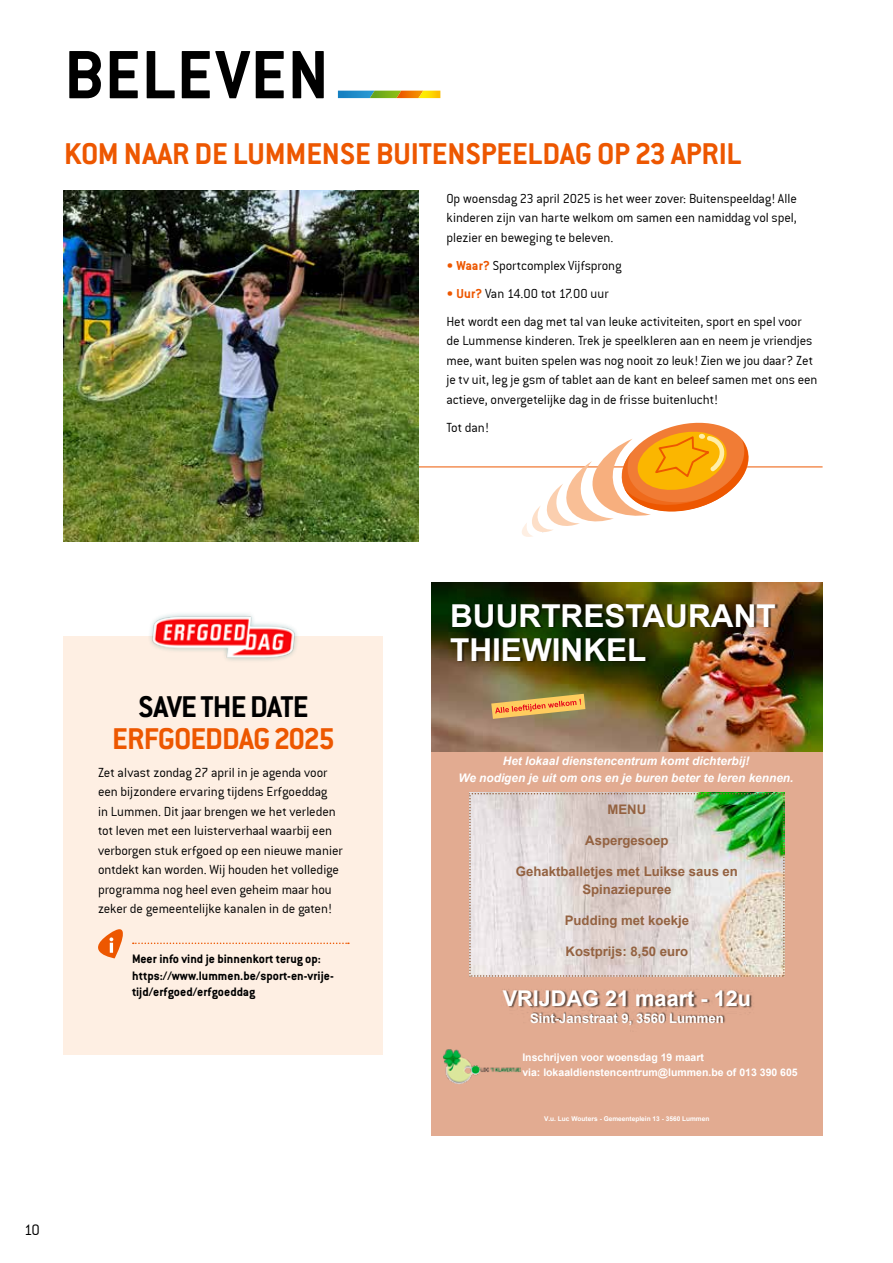
<style>
.page{position:relative;width:893px;height:1263px;background:#fff}
.page>*{position:absolute;margin:0;border:0;box-sizing:border-box;transform-origin:0 0}
.t1{font:700 75px "Conduit ITC";letter-spacing:.015em;color:#000}
.t2{font:700 33px "Conduit ITC";letter-spacing:-.005em;color:#ed5700}
.t3{font:700 33px "Conduit ITC";letter-spacing:-.03em;color:#ed5700}
.t4{font:700 33px "Conduit ITC";letter-spacing:-.025em;color:#000}
.t5{font:700 31.5px/34.3px "Arial";color:#fff}
.t6{font:700 21.75px "Arial";color:#fff}
.t7{font:16.5px "Conduit ITCTT Light";color:#000}
.t8{font:14.25px/19.5px "Conduit ITCTT Light";letter-spacing:-.005em;color:#000}
.t9{font:700 13.5px/16.5px "Conduit ITC";color:#000}
.t10{font:700 13.2px/18.3px "Arial";color:#946241;text-align:center}
.t11{font:700 13.2px "Arial";color:#fff}
.t12{font:italic 700 11.85px/16.6px "Arial";color:#fff;text-align:center}
.t13{font:700 10.5px/14.7px "Arial";color:#fff}
.t14{font:700 6.6px "Arial";color:#fff}
.s1{font-family:"Conduit ITC Std";font-weight:700;color:#ed5700}
</style>
<div class="page">
<div style="left:64px;top:636px;width:319px;height:418px;background:#feefe3"></div>
<svg style="left:338px;top:91px;width:102px;height:7px"></svg>
<svg style="left:98px;top:929px;width:251px;height:29px"></svg>
<div style="left:431px;top:582px;width:392px;height:554px;background:#e2ab91"></div>
<svg style="left:469px;top:793px;width:316px;height:184px;background:#d4d3c8"></svg>
<img style="left:431px;top:582px;width:391px;height:170px">
<img style="left:434px;top:589px;width:326px;height:62px">
<img style="left:760px;top:589px;width:53px;height:62px">
<img style="left:434px;top:624px;width:197px;height:61px">
<img style="left:631px;top:624px;width:53px;height:61px">
<img style="left:503px;top:989px;width:187px;height:19px">
<img style="left:690px;top:990px;width:7px;height:16px">
<img style="left:703px;top:990px;width:36px;height:18px">
<img style="left:739px;top:994px;width:13px;height:19px">
<img style="left:524px;top:1006px;width:24px;height:18px">
<img style="left:548px;top:1006px;width:5px;height:17px">
<img style="left:553px;top:1006px;width:179px;height:19px">
<img style="left:718px;top:1008px;width:14px;height:17px">
<img style="left:443px;top:1049px;width:77px;height:35px">
<svg style="left:491px;top:694px;width:94px;height:25px;background:#d09f57"></svg>
<img style="left:150px;top:613px;width:147px;height:48px">
<hr style="left:354px;top:466px;width:469px;height:1px;background:#ed5700">
<img style="left:64px;top:190px;width:355px;height:351px">
<svg style="left:520px;top:422px;width:234px;height:115px"></svg>
<h1 class="t1" style="left:64px;top:29px;width:266px">BELEVEN</h1>
<h2 class="t2" style="left:64px;top:133px;width:679px">KOM NAAR DE LUMMENSE BUITENSPEELDAG OP 23 APRIL</h2>
<p class="t8" style="left:446px;top:189px;width:352px;text-align:justify">Op woensdag 23 april 2025 is het weer zover: Buitenspeeldag! Alle kinderen zijn van harte welkom om samen een namiddag vol spel, plezier en beweging te beleven.</p>
<p class="t8" style="left:446px;top:256px;width:177px"><span class="s1">• Waar?</span> Sportcomplex Vijfsprong</p>
<p class="t8" style="left:446px;top:279px;width:357px;line-height:28px"><span class="s1">• Uur?</span> Van 14.00 tot 17.00 uur<br>Het wordt een dag met tal van leuke activiteiten, sport en spel voor</p>
<p class="t8" style="left:446px;top:331px;width:372px">de Lummense kinderen. Trek je speelkleren aan en neem je vriendjes mee, want buiten spelen was nog nooit zo leuk! Zien we jou daar? Zet je tv uit, leg je gsm of tablet aan de kant en beleef samen met ons een actieve, onvergetelijke dag in de frisse buitenlucht!</p>
<p class="t8" style="left:446px;top:417px;width:44px">Tot dan!</p>
<h2 class="t4" style="left:138px;top:687px;width:172px">SAVE THE DATE</h2>
<h2 class="t3" style="left:112px;top:718px;width:224px">ERFGOEDDAG 2025</h2>
<p class="t8" style="left:98px;top:763px;width:246px">Zet alvast zondag 27 april in je agenda voor een bijzondere ervaring tijdens Erfgoeddag<br>in Lummen. Dit jaar brengen we het verleden tot leven met een luisterverhaal waarbij een verborgen stuk erfgoed op een nieuwe manier ontdekt kan worden. Wij houden het volledige programma nog heel even geheim maar hou zeker de gemeentelijke kanalen in de gaten!</p>
<p class="t9" style="left:132px;top:950px;width:203px">Meer info vind je binnenkort terug op: https://www.lummen.be/sport-en-vrije&shy;tijd/erfgoed/erfgoeddag</p>
<p class="t7" style="left:24px;top:1220px;width:17px">10</p>
<h3 class="t5" style="left:450px;top:599px;width:327px">BUURTRESTAURANT<br>THIEWINKEL</h3>
<p class="t12" style="left:458px;top:753px;width:337px">Het lokaal dienstencentrum komt dichterbij!<br>We nodigen je uit om ons en je buren beter te leren kennen.</p>
<p class="t10" style="left:607px;top:801px;width:40px">MENU</p>
<p class="t10" style="left:585px;top:832px;width:85px">Aspergesoep</p>
<p class="t10" style="left:516px;top:862px;width:224px">Gehaktballetjes met Luikse saus en<br>Spinaziepuree</p>
<p class="t10" style="left:565px;top:911px;width:126px">Pudding met koekje</p>
<p class="t10" style="left:565px;top:942px;width:124px">Kostprijs: 8,50 euro</p>
<h3 class="t6" style="left:503px;top:983px;width:250px">VRIJDAG 21 maart - 12u</h3>
<p class="t11" style="left:530px;top:1008px;width:195px">Sint-Janstraat 9, 3560 Lummen</p>
<p class="t13" style="left:522px;top:1050px;width:277px">Inschrijven voor woensdag 19 maart<br>via: lokaaldienstencentrum@lummen.be of 013 390 605</p>
<p class="t14" style="left:544px;top:1113px;width:167px">V.u. Luc Wouters - Gemeenteplein 13 - 3560 Lummen</p>
</div>
